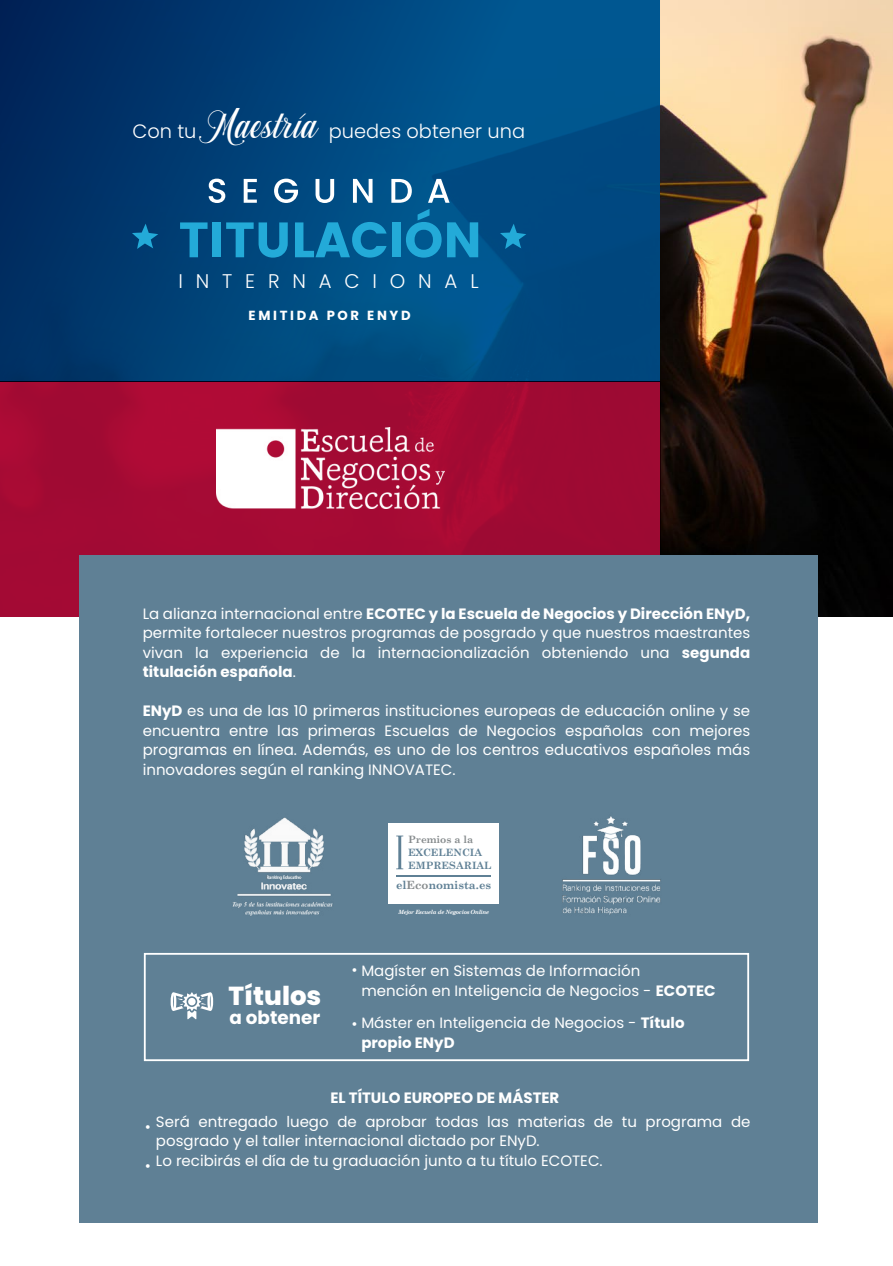
<style>
.page{position:relative;width:893px;height:1266px;background:#fff}
.page>*{position:absolute;margin:0;border:0;box-sizing:border-box;transform-origin:0 0}
.t1{font:800 25.95px "Poppins";color:#fff}
.t2{font:300 19.8px "Poppins";letter-spacing:.65em;color:#fff}
.t3{font:300 19.35px "Poppins";color:#fff}
.t4{font:700 18.3px "Poppins";color:#fff}
.t5{font:15px/19.5px "Poppins";color:#fff}
.t6{font:700 15px "Poppins";color:#fff}
.t7{font:700 13.2px "Poppins";letter-spacing:.2em;color:#fff}
.t8{font:700 11.4px "Century Schoolbook";color:#5f8095}
.t9{font:700 10.2px/13.2px "Century Schoolbook";color:#5f8095}
.t10{font:700 10.2px "Century Schoolbook";color:#868b8d}
.t11{font:italic 700 5.7px "Century Schoolbook";letter-spacing:-.05em;color:#fff}
.s1{font-family:"Chalisa Oktavia";font-weight:400;font-size:42.3px}
.s2{font-weight:700}
.s3{color:#868b8d}
</style>
<div class="page">
<img style="left:661px;top:0;width:232px;height:616px">
<svg style="left:0;top:0;width:661px;height:381px;background:#00437a"></svg>
<div style="left:0;top:381px;width:661px;height:235px;background:linear-gradient(to right,#a80a35,#a00a33)"></div>
<svg style="left:180px;top:222px;width:28px;height:35px"></svg>
<div style="left:213px;top:222px;width:8px;height:35px;background:#23aad8"></div>
<svg style="left:226px;top:222px;width:62px;height:36px;background:#1074a6"></svg>
<svg style="left:295px;top:222px;width:92px;height:36px;background:#117bae"></svg>
<div style="left:392px;top:222px;width:8px;height:35px;background:#23aad8"></div>
<svg style="left:406px;top:209px;width:72px;height:49px;background:#0f7bae"></svg>
<svg style="left:132px;top:224px;width:26px;height:25px"></svg>
<svg style="left:500px;top:224px;width:26px;height:25px"></svg>
<svg style="left:209px;top:179px;width:16px;height:24px"></svg>
<svg style="left:244px;top:179px;width:13px;height:24px"></svg>
<svg style="left:274px;top:179px;width:24px;height:24px"></svg>
<svg style="left:316px;top:179px;width:18px;height:24px"></svg>
<svg style="left:353px;top:179px;width:20px;height:24px"></svg>
<svg style="left:391px;top:179px;width:21px;height:24px"></svg>
<svg style="left:428px;top:179px;width:22px;height:24px"></svg>
<img style="left:216px;top:427px;width:228px;height:82px">
<div style="left:79px;top:555px;width:739px;height:668px;background:#5f8095"></div>
<img style="left:232px;top:817px;width:101px;height:99px">
<div style="left:389px;top:823px;width:110px;height:81px;background:#fff"></div>
<svg style="left:396px;top:835px;width:7px;height:34px"></svg>
<hr style="left:396px;top:875px;width:95px;height:1px;background:#5f8095">
<img style="left:562px;top:816px;width:99px;height:99px">
<svg style="left:143px;top:952px;width:607px;height:110px"></svg>
<p class="t3" style="left:133px;top:120px;width:394px">Con tu <span class="s1">Maestría</span> puedes obtener una</p>
<h2 class="t2" style="left:179px;top:270px;width:302px">INTERNACIONAL</h2>
<p class="t7" style="left:249px;top:307px;width:164px">EMITIDA POR ENYD</p>
<p class="t5" style="left:143px;top:604px;width:609px;text-align:justify">La alianza internacional entre <span class="s2">ECOTEC y la Escuela de Negocios y Dirección ENyD, </span>permite fortalecer nuestros programas de posgrado y que nuestros maestrantes vivan la experiencia de la internacionalización obteniendo una <span class="s2">segunda titulación española</span>.</p>
<p class="t5" style="left:143px;top:701px;width:609px;text-align:justify"><span class="s2">ENyD</span> es una de las 10 primeras instituciones europeas de educación online y se encuentra entre las primeras Escuelas de Negocios españolas con mejores programas en línea. Además, es uno de los centros educativos españoles más innovadores según el ranking INNOVATEC.</p>
<p class="t10" style="left:408px;top:831px;width:67px">Premios a la</p>
<p class="t8" style="left:396px;top:876px;width:97px">el<span class="s3">Eco</span>nomista.es</p>
<p class="t9" style="left:408px;top:845px;width:85px">EXCELENCIA<br>EMPRESARIAL</p>
<p class="t11" style="left:399px;top:908px;width:92px">Mejor Escuela de Negocios Online</p>
<h1 class="t1" style="left:229px;top:981px;width:94px">Títulos</h1>
<p class="t4" style="left:230px;top:1007px;width:92px">a obtener</p>
<p class="t5" style="left:361px;top:961px;width:356px">Magíster en Sistemas de Información<br>mención en Inteligencia de Negocios - <span class="s2">ECOTEC</span></p>
<p class="t5" style="left:361px;top:1013px;width:325px;text-indent:-10px">• Máster en Inteligencia de Negocios - <span class="s2">Título propio ENyD</span></p>
<p class="t5" style="left:351px;top:960px;width:8px">•</p>
<p class="t6" style="left:330px;top:1089px;width:231px">EL TÍTULO EUROPEO DE MÁSTER</p>
<p class="t5" style="left:156px;top:1112px;width:596px">Será entregado luego de aprobar todas las materias de tu programa de posgrado y el taller internacional dictado por ENyD.<br>Lo recibirás el día de tu graduación junto a tu título ECOTEC.</p>
<p class="t5" style="left:145px;top:1117px;width:8px">•</p>
<p class="t5" style="left:145px;top:1156px;width:8px">•</p>
</div>
